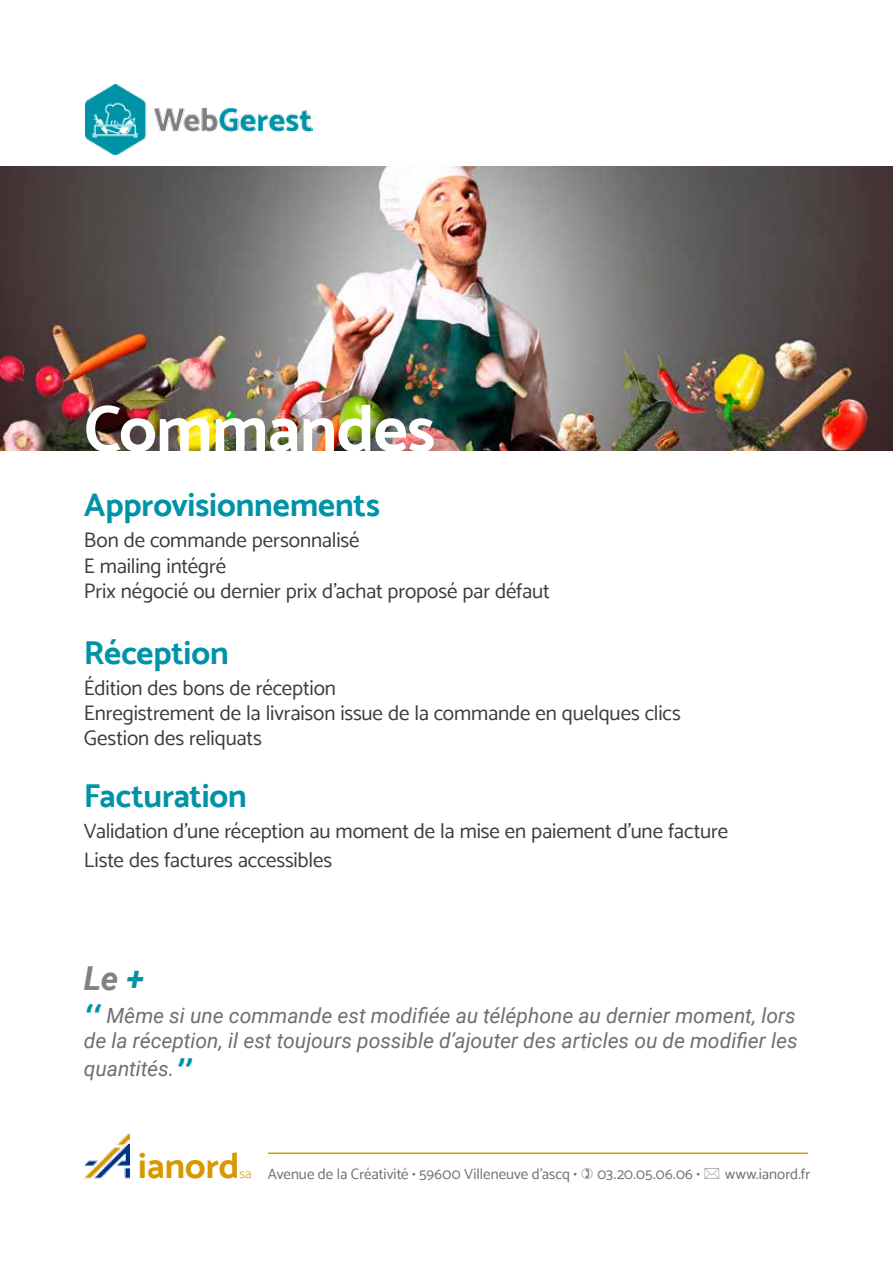
<style>
.page{position:relative;width:893px;height:1263px;background:#fff}
.page>*{position:absolute;margin:0;border:0;box-sizing:border-box;transform-origin:0 0}
.t1{font:700 66px "Catamaran";letter-spacing:-.01em;color:#fff}
.t2{font:700 36px "Catamaran";color:#d89800}
.t3{font:700 33px "Catamaran";letter-spacing:-.005em;color:#0093a8}
.t4{font:italic 700 33px "Roboto";color:#818181}
.t5{font:21px/25.2px "Catamaran";letter-spacing:-.005em;color:#3c3c3b}
.t6{font:italic 21px/25.2px "Roboto";color:#706f6f}
.t7{font:15px "Catamaran";letter-spacing:.005em;color:#706f6f}
.s1{color:#0093a8}
.s2{font-weight:900;font-size:33px;color:#0093a8}
.s3{font-weight:300;font-size:13.2px;color:#d89800}
</style>
<div class="page">
<img style="left:84px;top:1133px;width:46px;height:46px">
<hr style="left:268px;top:1152px;width:540px;height:2px;background:#d89800">
<img style="left:85px;top:84px;width:227px;height:70px">
<img style="left:0;top:167px;width:893px;height:283px">
<h1 class="t1" style="left:84px;top:390px;width:353px">Commandes</h1>
<h3 class="t3" style="left:84px;top:486px;width:298px">Approvisionnements</h3>
<p class="t5" style="left:84px;top:528px;width:467px">Bon de commande personnalisé<br>E mailing intégré<br>Prix négocié ou dernier prix d’achat proposé par défaut</p>
<h3 class="t3" style="left:84px;top:633px;width:146px">Réception</h3>
<p class="t5" style="left:84px;top:675px;width:598px">Édition des bons de réception<br>Enregistrement de la livraison issue de la commande en quelques clics<br>Gestion des reliquats</p>
<h3 class="t3" style="left:84px;top:776px;width:164px">Facturation</h3>
<p class="t5" style="left:84px;top:816px;width:646px;line-height:28.8px">Validation d’une réception au moment de la mise en paiement d’une facture<br>Liste des factures accessibles</p>
<h3 class="t4" style="left:84px;top:955px;width:62px">Le <span class="s1">+</span></h3>
<p class="t6" style="left:84px;top:1002px;width:715px"><span class="s2">‘‘</span> Même si une commande est modifiée au téléphone au dernier moment, lors de la réception, il est toujours possible d’ajouter des articles ou de modifier les</p>
<p class="t6" style="left:84px;top:1055px;width:109px">quantités. <span class="s2">’’</span></p>
<h2 class="t2" style="left:138px;top:1144px;width:103px">ianord</h2>
<p class="t7" style="left:240px;top:1164px;width:339px"><span class="s3">sa</span> Avenue de la Créativité • 59600 Villeneuve d’ascq •</p>
<p class="t7" style="left:597px;top:1164px;width:104px">03.20.05.06.06 •</p>
<p class="t7" style="left:725px;top:1164px;width:86px">www.ianord.fr</p>
</div>
